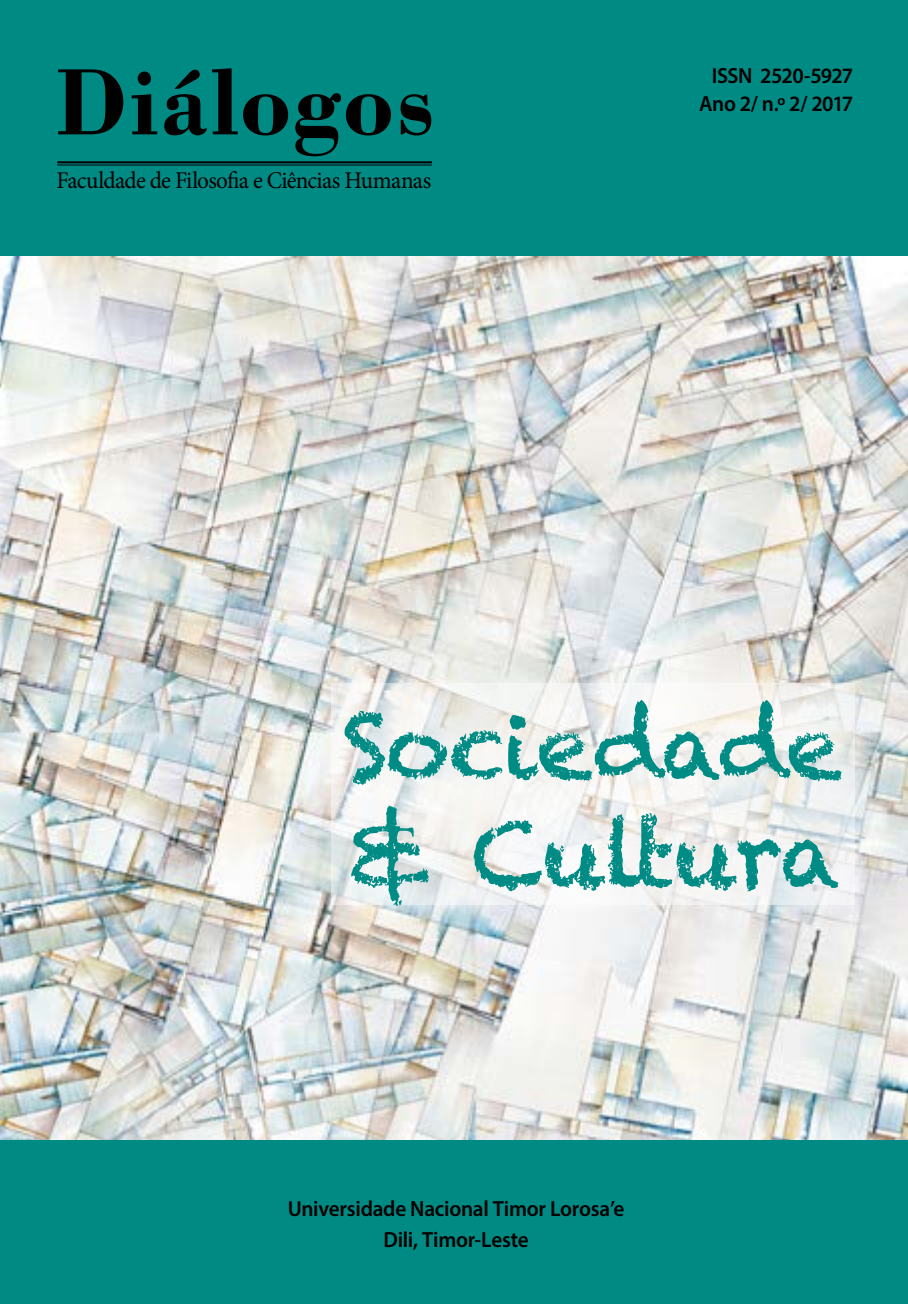
<style>
.page{position:relative;width:908px;height:1304px;background:#fff}
.page>*{position:absolute;margin:0;border:0;box-sizing:border-box;transform-origin:0 0}
.t1{font:700 100px "Bodoni BT";letter-spacing:.02em;color:#000;scale:.96 1}
.t2{font:90px/108px "Chalkduster";letter-spacing:-.025em;color:#008b85}
.t3{font:24px "Minion Pro";letter-spacing:-.035em;color:#000;scale:.96 1}
.t4{font:600 22px/31.8px "Myriad Pro";letter-spacing:-.015em;color:#000;text-align:center;scale:.96 1}
</style>
<div class="page">
<div style="left:0;top:0;width:907px;height:1304px;background:#008a84"></div>
<hr style="left:57px;top:161px;width:374px;height:2px;background:#000">
<hr style="left:57px;top:165px;width:374px;height:1px;background:#000">
<img style="left:0;top:257px;width:907px;height:883px">
<div style="left:318px;top:671px;width:550px;height:246px;background:#fff;opacity:.75"></div>
<svg style="left:331px;top:684px;width:523px;height:221px;background:#eff0ef"></svg>
<h1 class="t1" style="left:54px;top:40px;width:396px">Diálogos</h1>
<p class="t4" style="left:698px;top:61px;width:162px;line-height:27.8px">ISSN 2520-5927<br>Ano 2/ n.o 2/ 2017</p>
<p class="t3" style="left:56px;top:165px;width:392px">Faculdade de Filosofia e Ciências Humanas</p>
<h2 class="t2" style="left:342px;top:692px;width:501px">Sociedade &amp; Cultura</h2>
<p class="t4" style="left:287px;top:1192px;width:352px">Universidade Nacional Timor Lorosa’e<br>Dili, Timor-Leste</p>
</div>
